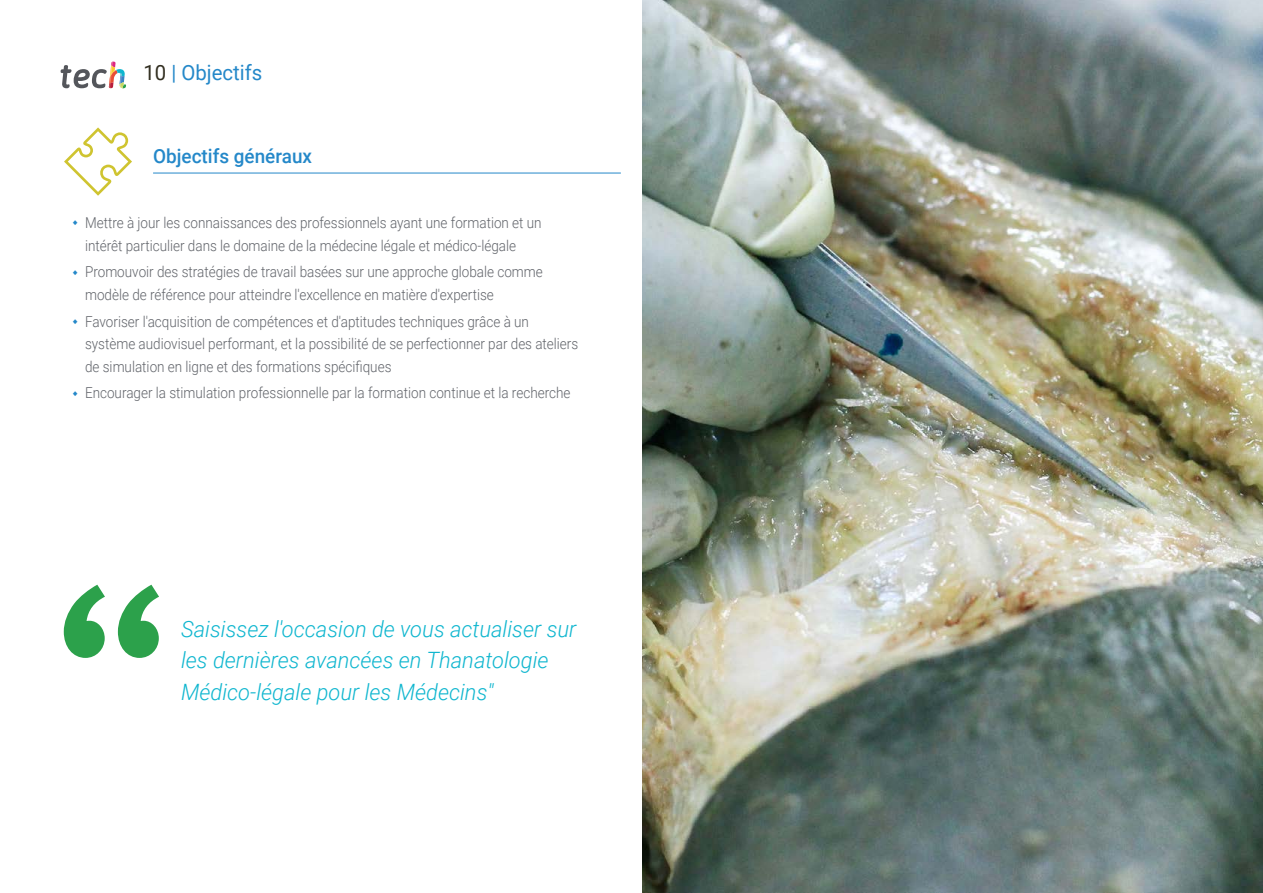
<style>
.page{position:relative;width:1263px;height:893px;background:#fff}
.page>*{position:absolute;margin:0;border:0;box-sizing:border-box;transform-origin:0 0}
.t1{font:italic 300 22.5px/31.5px "Roboto";color:#0fb6cf}
.t2{font:21px "Roboto";color:#2488c9}
.t3{font:500 19.5px "Roboto";color:#2488c9}
.t4{font:300 15px/22.5px "Roboto";color:#61646a;scale:.9 1}
.s1{color:#312e20}
</style>
<div class="page">
<hr style="left:153px;top:173px;width:468px;height:1px;background:#2488c9">
<svg style="left:64px;top:127px;width:68px;height:69px"></svg>
<img style="left:642px;top:0;width:621px;height:893px">
<svg style="left:61px;top:62px;width:65px;height:27px"></svg>
<svg style="left:64px;top:585px;width:95px;height:73px"></svg>
<h2 class="t2" style="left:144px;top:57px;width:120px"><span class="s1">10</span> | Objectifs</h2>
<h3 class="t3" style="left:153px;top:142px;width:160px">Objectifs généraux</h3>
<p class="t4" style="left:85px;top:211px;width:509px">Mettre à jour les connaissances des professionnels ayant une formation et un intérêt particulier dans le domaine de la médecine légale et médico-légale</p>
<p class="t4" style="left:85px;top:260px;width:510px">Promouvoir des stratégies de travail basées sur une approche globale comme modèle de référence pour atteindre l'excellence en matière d'expertise</p>
<p class="t4" style="left:85px;top:309px;width:550px">Favoriser l'acquisition de compétences et d'aptitudes techniques grâce à un système audiovisuel performant, et la possibilité de se perfectionner par des ateliers de simulation en ligne et des formations spécifiques</p>
<p class="t4" style="left:85px;top:381px;width:541px">Encourager la stimulation professionnelle par la formation continue et la recherche</p>
<h1 class="t1" style="left:181px;top:612px;width:397px">Saisissez l'occasion de vous actualiser sur les dernières avancées en Thanatologie<br>Médico-légale pour les Médecins″</h1>
</div>
